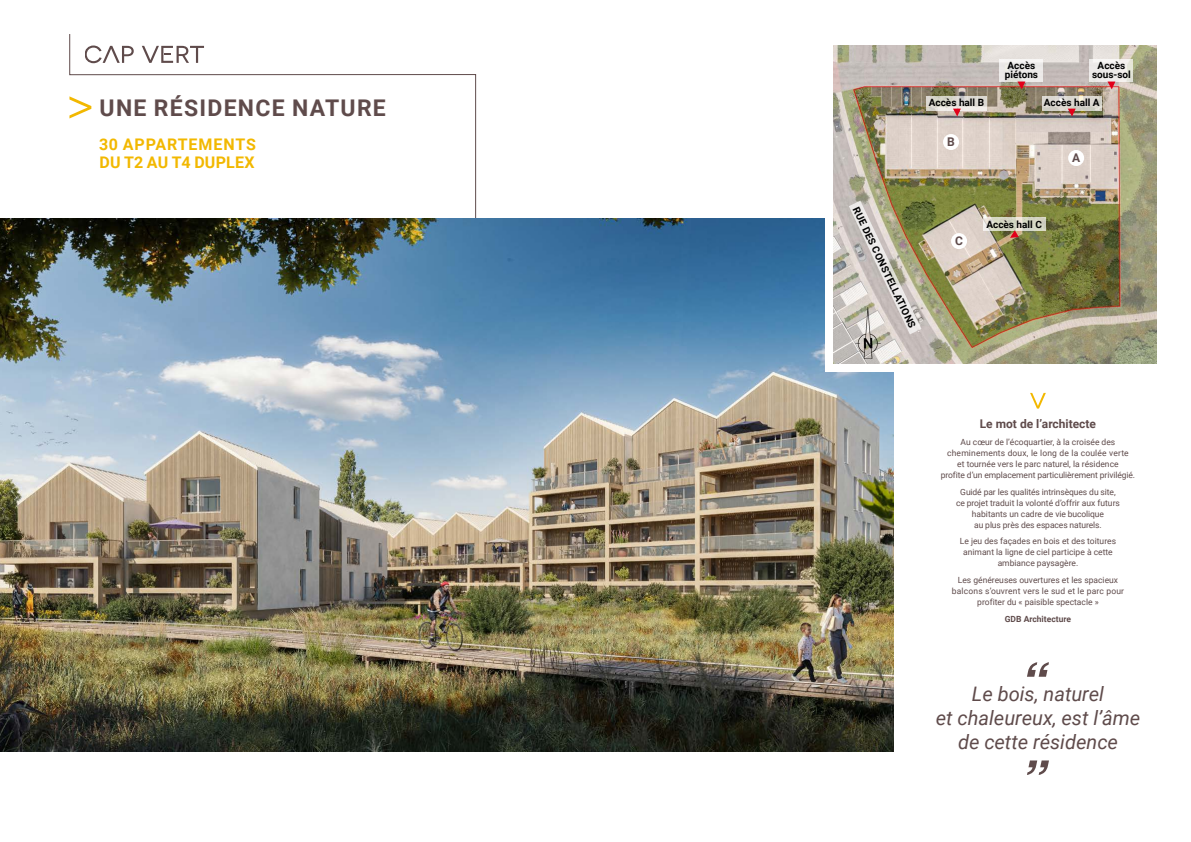
<style>
.page{position:relative;width:1191px;height:842px;background:#fff}
.page>*{position:absolute;margin:0;border:0;box-sizing:border-box;transform-origin:0 0}
.t1{font:700 23px "Roboto";letter-spacing:.055em;color:#5f4b4b}
.t2{font:italic 20px/24px "Roboto";color:#5f4b4b;text-align:center}
.t3{font:700 16px/18px "Roboto";letter-spacing:.02em;color:#f2b800}
.t4{font:700 12px "Roboto";color:#5f4b4b}
.t5{font:700 10px/9px "Roboto";color:#000;text-align:center}
.t6{font:8.5px/11px "Roboto";color:#5f4b4b;text-align:center}
.t7{font:700 8.5px "Roboto";color:#5f4b4b}
</style>
<div class="page">
<svg style="left:69px;top:34px;width:407px;height:184px"></svg>
<img style="left:0;top:218px;width:893px;height:533px">
<div style="left:825px;top:117px;width:275px;height:255px;background:#fff"></div>
<img style="left:833px;top:46px;width:324px;height:317px">
<svg style="left:926px;top:96px;width:60px;height:15px"></svg>
<svg style="left:1042px;top:96px;width:59px;height:15px"></svg>
<svg style="left:983px;top:218px;width:63px;height:13px"></svg>
<div style="left:1089px;top:59px;width:44px;height:23px;background:linear-gradient(to right,#efebee,#edece4)"></div>
<svg style="left:999px;top:59px;width:44px;height:23px"></svg>
<svg style="left:848px;top:201px;width:73px;height:133px;background:#c4c0b0"></svg>
<svg style="left:69px;top:96px;width:22px;height:22px"></svg>
<svg style="left:85px;top:46px;width:49px;height:17px"></svg>
<svg style="left:142px;top:46px;width:62px;height:17px"></svg>
<svg style="left:1027px;top:662px;width:22px;height:15px"></svg>
<svg style="left:1030px;top:393px;width:15px;height:16px"></svg>
<svg style="left:1027px;top:760px;width:22px;height:15px"></svg>
<div style="left:943px;top:134px;width:16px;height:16px;background:#fff;border-radius:50%"></div>
<div style="left:1068px;top:150px;width:16px;height:16px;background:#fff;border-radius:50%"></div>
<div style="left:951px;top:233px;width:16px;height:16px;background:#fff;border-radius:50%"></div>
<svg style="left:1107px;top:82px;width:8px;height:7px"></svg>
<svg style="left:1017px;top:82px;width:8px;height:7px"></svg>
<svg style="left:953px;top:109px;width:8px;height:8px"></svg>
<svg style="left:1067px;top:109px;width:8px;height:8px"></svg>
<svg style="left:1010px;top:230px;width:8px;height:8px"></svg>
<h1 class="t1" style="left:100px;top:92px;width:288px">UNE RÉSIDENCE NATURE</h1>
<p class="t5" style="left:1004px;top:61px;width:35px;text-align:left">Accès piétons</p>
<p class="t5" style="left:1092px;top:61px;width:40px">Accès sous-sol</p>
<p class="t5" style="left:928px;top:98px;width:57px">Accès hall B</p>
<p class="t5" style="left:1044px;top:98px;width:57px">Accès hall A</p>
<h3 class="t3" style="left:99px;top:135px;width:158px">30 APPARTEMENTS<br>DU T2 AU T4 DUPLEX</h3>
<h3 class="t4" style="left:947px;top:133px;width:9px">B</h3>
<p class="t5" style="left:860px;top:205px;width:135px;rotate:65deg">RUE DES CONSTELLATIONS</p>
<h3 class="t4" style="left:955px;top:232px;width:9px">C</h3>
<p class="t5" style="left:986px;top:220px;width:57px">Accès hall C</p>
<h3 class="t4" style="left:1072px;top:149px;width:10px">A</h3>
<h3 class="t4" style="left:979px;top:415px;width:118px">Le mot de l’architecte</h3>
<p class="t6" style="left:940px;top:436px;width:196px">Au cœur de l’écoquartier, à la croisée des cheminements doux, le long de la coulée verte<br>et tournée vers le parc naturel, la résidence<br>profite d’un emplacement particulièrement privilégié.</p>
<p class="t6" style="left:956px;top:486px;width:165px">Guidé par les qualités intrinsèques du site, ce projet traduit la volonté d’offrir aux futurs habitants un cadre de vie bucolique<br>au plus près des espaces naturels.</p>
<p class="t6" style="left:960px;top:535px;width:158px">Le jeu des façades en bois et des toitures animant la ligne de ciel participe à cette ambiance paysagère.</p>
<p class="t6" style="left:952px;top:574px;width:174px">Les généreuses ouvertures et les spacieux balcons s’ouvrent vers le sud et le parc pour profiter du « paisible spectacle »</p>
<p class="t7" style="left:1004px;top:612px;width:68px">GDB Architecture</p>
<h2 class="t2" style="left:935px;top:681px;width:206px">Le bois, naturel<br>et chaleureux, est l’âme de cette résidence</h2>
</div>
